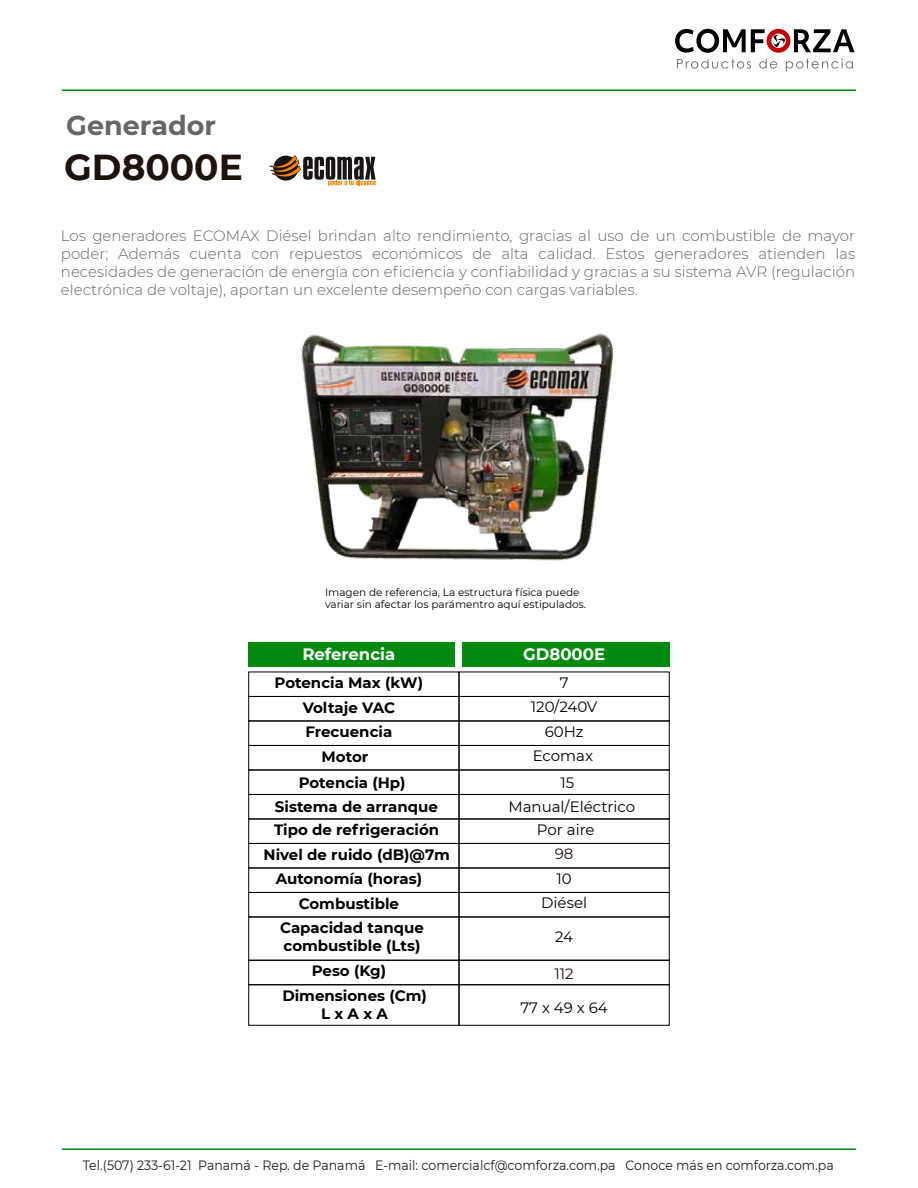
<style>
.page{position:relative;width:918px;height:1188px;background:#fff}
.page>*{position:absolute;margin:0;border:0;box-sizing:border-box;transform-origin:0 0}
.t1{font:700 36px "Montserrat";color:#1e120d}
.t2{font:700 27px "Montserrat";color:#666}
.t3{font:700 16.5px "Montserrat";color:#fff}
.t4{font:300 15px/18px "Montserrat";color:#666;text-align:justify}
.t5{font:700 15px/18px "Montserrat";color:#000}
.t6{font:15px "Montserrat";color:#000}
.t7{font:15px "Montserrat";color:#1e120d}
.t8{font:13.5px "Montserrat";color:#1d1d1a;scale:.93 1}
.t9{font:10.5px/12.6px "Montserrat";color:#000}
</style>
<div class="page">
<hr style="left:62px;top:89px;width:794px;height:2px;background:#008b0f">
<hr style="left:62px;top:1148px;width:794px;height:2px;background:#008b0f">
<svg style="left:270px;top:155px;width:106px;height:31px"></svg>
<div style="left:462px;top:643px;width:207px;height:24px;background:#008b0f"></div>
<div style="left:249px;top:643px;width:206px;height:24px;background:#008b0f"></div>
<div style="left:459px;top:696px;width:211px;height:25px;border:1px solid #000"></div>
<div style="left:248px;top:696px;width:211px;height:25px;border:1px solid #000"></div>
<div style="left:459px;top:745px;width:211px;height:25px;border:1px solid #000"></div>
<div style="left:248px;top:745px;width:211px;height:25px;border:1px solid #000"></div>
<div style="left:459px;top:794px;width:211px;height:25px;border:1px solid #000"></div>
<div style="left:248px;top:794px;width:211px;height:25px;border:1px solid #000"></div>
<div style="left:459px;top:843px;width:211px;height:25px;border:1px solid #000"></div>
<div style="left:248px;top:843px;width:211px;height:25px;border:1px solid #000"></div>
<div style="left:459px;top:917px;width:211px;height:44px;border:1px solid #000"></div>
<div style="left:248px;top:917px;width:211px;height:44px;border:1px solid #000"></div>
<div style="left:459px;top:892px;width:211px;height:25px;border:1px solid #000"></div>
<div style="left:248px;top:892px;width:211px;height:25px;border:1px solid #000"></div>
<div style="left:459px;top:984px;width:211px;height:42px;border:1px solid #000"></div>
<div style="left:248px;top:984px;width:211px;height:42px;border:1px solid #000"></div>
<svg style="left:675px;top:29px;width:180px;height:24px"></svg>
<svg style="left:677px;top:59px;width:74px;height:10px"></svg>
<svg style="left:759px;top:59px;width:18px;height:10px"></svg>
<svg style="left:786px;top:59px;width:67px;height:12px"></svg>
<img style="left:301px;top:333px;width:313px;height:228px">
<h2 class="t2" style="left:66px;top:106px;width:151px">Generador</h2>
<h1 class="t1" style="left:64px;top:141px;width:180px">GD8000E</h1>
<p class="t4" style="left:61px;top:226px;width:796px">Los generadores ECOMAX Diésel brindan alto rendimiento, gracias al uso de un combustible de mayor poder; Además cuenta con repuestos económicos de alta calidad. Estos generadores atienden las necesidades de generación de energía con eficiencia y confiabilidad y gracias a su sistema AVR (regulación electrónica de voltaje), aportan un excelente desempeño con cargas variables.</p>
<p class="t9" style="left:325px;top:585px;width:263px">Imagen de referencia, La estructura física puede variar sin afectar los parámentro aquí estipulados.</p>
<p class="t3" style="left:302px;top:642px;width:94px">Referencia</p>
<p class="t3" style="left:523px;top:642px;width:83px">GD8000E</p>
<p class="t5" style="left:275px;top:673px;width:150px">Potencia Max (kW)</p>
<p class="t6" style="left:560px;top:672px;width:10px">7</p>
<p class="t5" style="left:303px;top:698px;width:94px">Voltaje VAC</p>
<p class="t6" style="left:531px;top:697px;width:68px">120/240V</p>
<p class="t5" style="left:305px;top:722px;width:88px">Frecuencia</p>
<p class="t6" style="left:545px;top:721px;width:40px">60Hz</p>
<p class="t5" style="left:322px;top:746px;width:48px">Motor</p>
<p class="t6" style="left:533px;top:746px;width:62px">Ecomax</p>
<p class="t5" style="left:299px;top:773px;width:108px">Potencia (Hp)</p>
<p class="t6" style="left:560px;top:772px;width:15px">15</p>
<p class="t5" style="left:274px;top:820px;width:167px">Tipo de refrigeración</p>
<p class="t6" style="left:537px;top:819px;width:59px">Por aire</p>
<p class="t5" style="left:275px;top:797px;width:164px">Sistema de arranque</p>
<p class="t6" style="left:508px;top:796px;width:128px">Manual/Eléctrico</p>
<p class="t5" style="left:264px;top:845px;width:188px">Nivel de ruido (dB)@7m</p>
<p class="t7" style="left:555px;top:844px;width:20px">98</p>
<p class="t5" style="left:276px;top:869px;width:148px">Autonomía (horas)</p>
<p class="t6" style="left:556px;top:868px;width:17px">10</p>
<p class="t5" style="left:280px;top:918px;width:145px">Capacidad tanque combustible (Lts)</p>
<p class="t6" style="left:555px;top:927px;width:20px">24</p>
<p class="t5" style="left:299px;top:894px;width:102px">Combustible</p>
<p class="t6" style="left:541px;top:893px;width:47px">Diésel</p>
<p class="t5" style="left:312px;top:961px;width:76px">Peso (Kg)</p>
<p class="t7" style="left:554px;top:964px;width:21px">112</p>
<p class="t5" style="left:282px;top:986px;width:146px;text-align:center">Dimensiones (Cm)<br>L x A x A</p>
<p class="t6" style="left:520px;top:997px;width:89px">77 x 49 x 64</p>
<p class="t8" style="left:83px;top:1156px;width:809px">Tel.(507) 233-61-21 Panamá - Rep. de Panamá E-mail: comercialcf@comforza.com.pa Conoce más en comforza.com.pa</p>
</div>
